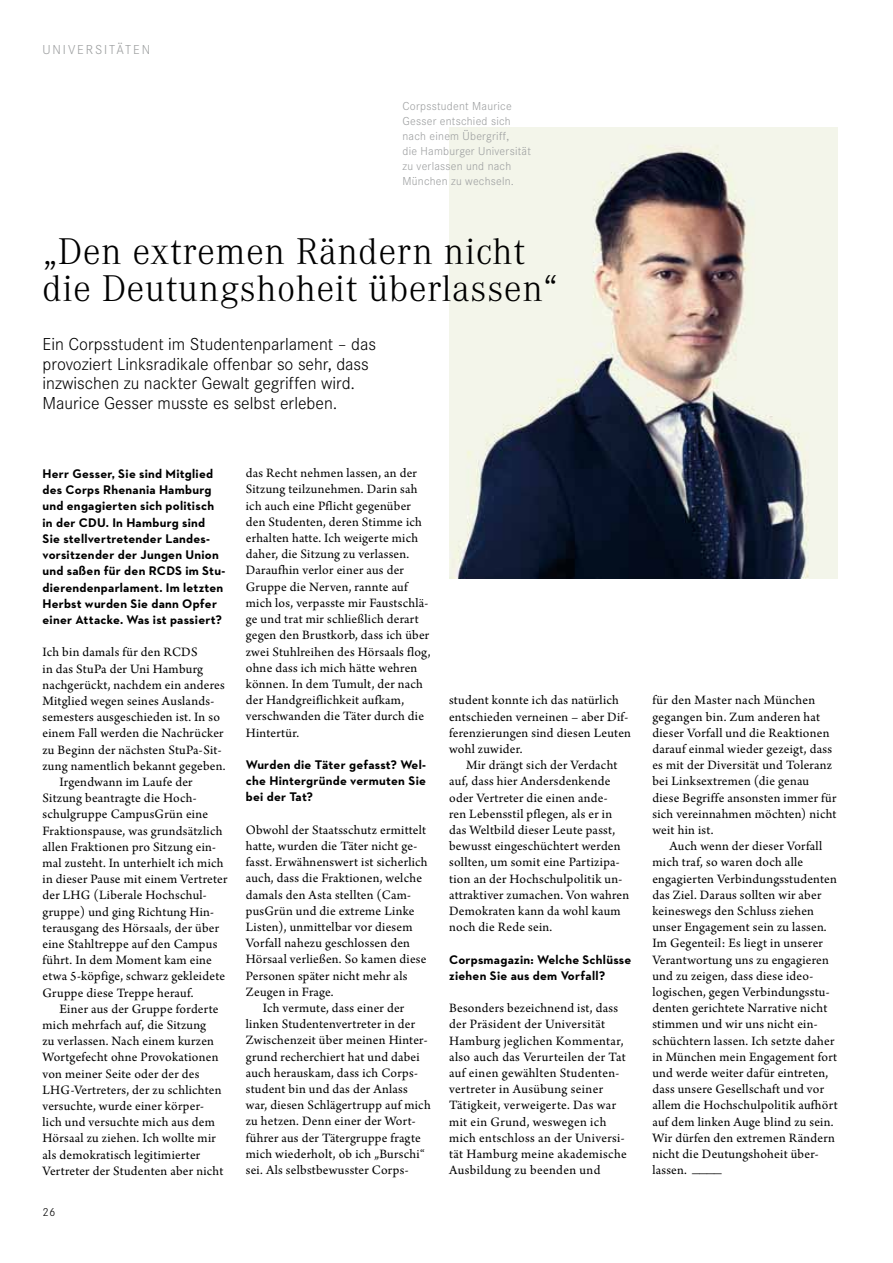
<style>
.page{position:relative;width:893px;height:1263px;background:#fff}
.page>*{position:absolute;margin:0;border:0;box-sizing:border-box;transform-origin:0 0}
.t1{font:300 38.55px/36.9px "Corporate A";letter-spacing:.02em;color:#000}
.t2{font:300 18px/19.5px "Corporate S";color:#000}
.t3{font:13.5px/16.2px "Arno Pro";letter-spacing:.02em;color:#000}
.t4{font:300 13.5px "Corporate S";letter-spacing:.14em;color:#9c9e9f}
.t5{font:700 12.75px/16.2px "Neutraface 2 Text";letter-spacing:.02em;color:#000}
.t6{font:300 12px/15px "Corporate S";letter-spacing:.02em;color:#9c9e9f}
.t7{font:300 12px "Corporate S";color:#000}
</style>
<div class="page">
<img style="left:449px;top:128px;width:389px;height:451px">
<p class="t4" style="left:43px;top:42px;width:109px">UNIVERSITÄTEN</p>
<p class="t6" style="left:402px;top:99px;width:130px">Corpsstudent Maurice<br>Gesser entschied sich nach einem Übergriff,<br>die Hamburger Universität zu verlassen und nach<br>München zu wechseln.</p>
<h1 class="t1" style="left:43px;top:234px;width:517px">„Den extremen Rändern nicht die Deutungshoheit überlassen“</h1>
<h2 class="t2" style="left:43px;top:335px;width:335px">Ein Corpsstudent im Studentenparlament – das provoziert Linksradikale offenbar so sehr, dass inzwischen zu nackter Gewalt gegriffen wird.<br>Maurice Gesser musste es selbst erleben.</h2>
<p class="t5" style="left:43px;top:465px;width:184px">Herr Gesser, Sie sind Mitglied des Corps Rhenania Hamburg und engagierten sich politisch in der CDU. In Hamburg sind<br>Sie stellvertretender Landes&shy;vorsitzender der Jungen Union und saßen für den RCDS im Stu&shy;dierendenparlament. Im letzten<br>Herbst wurden Sie dann Opfer einer Attacke. Was ist passiert?</p>
<p class="t3" style="left:43px;top:645px;width:157px">Ich bin damals für den RCDS</p>
<p class="t3" style="left:43px;top:661px;width:162px">in das StuPa der Uni Hamburg</p>
<p class="t3" style="left:43px;top:677px;width:184px">nachgerückt, nachdem ein anderes</p>
<p class="t3" style="left:43px;top:693px;width:173px">Mitglied wegen seines Auslands-</p>
<p class="t3" style="left:43px;top:710px;width:179px">semesters ausgeschieden ist. In so</p>
<p class="t3" style="left:43px;top:726px;width:183px">einem Fall werden die Nachrücker</p>
<p class="t3" style="left:43px;top:742px;width:181px">zu Beginn der nächsten StuPa-Sit-</p>
<p class="t3" style="left:43px;top:758px;width:184px">zung namentlich bekannt gegeben.</p>
<p class="t3" style="left:60px;top:774px;width:135px">Irgendwann im Laufe der</p>
<p class="t3" style="left:43px;top:791px;width:156px">Sitzung beantragte die Hoch-</p>
<p class="t3" style="left:43px;top:807px;width:167px">schulgruppe CampusGrün eine</p>
<p class="t3" style="left:43px;top:823px;width:181px">Fraktionspause, was grundsätzlich</p>
<p class="t3" style="left:43px;top:839px;width:175px">allen Fraktionen pro Sitzung ein-</p>
<p class="t3" style="left:43px;top:855px;width:183px">mal zusteht. In unterhielt ich mich</p>
<p class="t3" style="left:43px;top:872px;width:186px">in dieser Pause mit einem Vertreter</p>
<p class="t3" style="left:43px;top:888px;width:166px">der LHG (Liberale Hochschul-</p>
<p class="t3" style="left:43px;top:904px;width:173px">gruppe) und ging Richtung Hin-</p>
<p class="t3" style="left:43px;top:920px;width:178px">terausgang des Hörsaals, der über</p>
<p class="t3" style="left:43px;top:936px;width:176px">eine Stahltreppe auf den Campus</p>
<p class="t3" style="left:43px;top:953px;width:171px">führt. In dem Moment kam eine</p>
<p class="t3" style="left:43px;top:969px;width:184px">etwa 5-köpfige, schwarz gekleidete</p>
<p class="t3" style="left:43px;top:985px;width:153px">Gruppe diese Treppe herauf.</p>
<p class="t3" style="left:60px;top:1001px;width:160px">Einer aus der Gruppe forderte</p>
<p class="t3" style="left:43px;top:1017px;width:165px">mich mehrfach auf, die Sitzung</p>
<p class="t3" style="left:43px;top:1034px;width:173px">zu verlassen. Nach einem kurzen</p>
<p class="t3" style="left:43px;top:1050px;width:177px">Wortgefecht ohne Provokationen</p>
<p class="t3" style="left:43px;top:1066px;width:158px">von meiner Seite oder der des</p>
<p class="t3" style="left:43px;top:1082px;width:181px">LHG-Vertreters, der zu schlichten</p>
<p class="t3" style="left:43px;top:1098px;width:163px">versuchte, wurde einer körper-</p>
<p class="t3" style="left:43px;top:1115px;width:174px">lich und versuchte mich aus dem</p>
<p class="t3" style="left:43px;top:1131px;width:175px">Hörsaal zu ziehen. Ich wollte mir</p>
<p class="t3" style="left:43px;top:1147px;width:159px">als demokratisch legitimierter</p>
<p class="t3" style="left:43px;top:1163px;width:182px">Vertreter der Studenten aber nicht</p>
<p class="t7" style="left:43px;top:1205px;width:14px">26</p>
<p class="t3" style="left:246px;top:466px;width:186px">das Recht nehmen lassen, an der<br>Sitzung teilzunehmen. Darin sah ich auch eine Pflicht gegenüber den Studenten, deren Stimme ich erhalten hatte. Ich weigerte mich daher, die Sitzung zu verlassen.<br>Daraufhin verlor einer aus der<br>Gruppe die Nerven, rannte auf mich los, verpasste mir Faustschlä&shy;ge und trat mir schließlich derart gegen den Brustkorb, dass ich über zwei Stuhlreihen des Hörsaals flog, ohne dass ich mich hätte wehren können. In dem Tumult, der nach der Handgreiflichkeit aufkam, verschwanden die Täter durch die<br>Hintertür.</p>
<p class="t5" style="left:246px;top:756px;width:182px;text-align:justify">Wurden die Täter gefasst? Wel&shy;che Hintergründe vermuten Sie bei der Tat?</p>
<p class="t3" style="left:246px;top:822px;width:182px">Obwohl der Staatsschutz ermittelt</p>
<p class="t3" style="left:246px;top:838px;width:173px">hatte, wurden die Täter nicht ge-</p>
<p class="t3" style="left:246px;top:855px;width:183px">fasst. Erwähnenswert ist sicherlich</p>
<p class="t3" style="left:246px;top:871px;width:178px">auch, dass die Fraktionen, welche</p>
<p class="t3" style="left:246px;top:887px;width:167px">damals den Asta stellten (Cam-</p>
<p class="t3" style="left:246px;top:903px;width:170px">pusGrün und die extreme Linke</p>
<p class="t3" style="left:246px;top:919px;width:168px">Listen), unmittelbar vor diesem</p>
<p class="t3" style="left:246px;top:936px;width:166px">Vorfall nahezu geschlossen den</p>
<p class="t3" style="left:246px;top:952px;width:182px">Hörsaal verließen. So kamen diese</p>
<p class="t3" style="left:246px;top:968px;width:163px">Personen später nicht mehr als</p>
<p class="t3" style="left:246px;top:984px;width:89px">Zeugen in Frage.</p>
<p class="t3" style="left:263px;top:1000px;width:143px">Ich vermute, dass einer der</p>
<p class="t3" style="left:246px;top:1017px;width:171px">linken Studentenvertreter in der</p>
<p class="t3" style="left:246px;top:1033px;width:183px">Zwischenzeit über meinen Hinter-</p>
<p class="t3" style="left:246px;top:1049px;width:175px">grund recherchiert hat und dabei</p>
<p class="t3" style="left:246px;top:1065px;width:174px">auch herauskam, dass ich Corps-</p>
<p class="t3" style="left:246px;top:1081px;width:163px">student bin und das der Anlass</p>
<p class="t3" style="left:246px;top:1098px;width:186px">war, diesen Schlägertrupp auf mich</p>
<p class="t3" style="left:246px;top:1114px;width:171px">zu hetzen. Denn einer der Wort-</p>
<p class="t3" style="left:246px;top:1130px;width:176px">führer aus der Tätergruppe fragte</p>
<p class="t3" style="left:246px;top:1146px;width:181px">mich wiederholt, ob ich „Burschi“</p>
<p class="t3" style="left:246px;top:1162px;width:164px">sei. Als selbstbewusster Corps-</p>
<p class="t3" style="left:449px;top:693px;width:183px">student konnte ich das natürlich entschieden verneinen – aber Dif&shy;ferenzierungen sind diesen Leuten wohl zuwider.</p>
<p class="t3" style="left:449px;top:758px;width:182px;text-indent:17px">Mir drängt sich der Verdacht auf, dass hier Andersdenkende oder Vertreter die einen ande-<br>ren Lebensstil pflegen, als er in das Weltbild dieser Leute passt, bewusst eingeschüchtert werden sollten, um somit eine Partizipa&shy;tion an der Hochschulpolitik un&shy;attraktiver zumachen. Von wahren<br>Demokraten kann da wohl kaum noch die Rede sein.</p>
<p class="t5" style="left:449px;top:951px;width:184px">Corpsmagazin: Welche Schlüsse ziehen Sie aus dem Vorfall?</p>
<p class="t3" style="left:449px;top:1001px;width:179px">Besonders bezeichnend ist, dass der Präsident der Universität<br>Hamburg jeglichen Kommentar, also auch das Verurteilen der Tat auf einen gewählten Studenten&shy;vertreter in Ausübung seiner<br>Tätigkeit, verweigerte. Das war mit ein Grund, weswegen ich mich entschloss an der Universi&shy;tät Hamburg meine akademische<br>Ausbildung zu beenden und</p>
<p class="t3" style="left:652px;top:693px;width:186px">für den Master nach München gegangen bin. Zum anderen hat dieser Vorfall und die Reaktionen darauf einmal wieder gezeigt, dass es mit der Diversität und Toleranz bei Linksextremen (die genau diese Begriffe ansonsten immer für sich vereinnahmen möchten) nicht weit hin ist.</p>
<p class="t3" style="left:652px;top:839px;width:187px;text-indent:17px">Auch wenn der dieser Vorfall mich traf, so waren doch alle engagierten Verbindungsstudenten das Ziel. Daraus sollten wir aber keineswegs den Schluss ziehen unser Engagement sein zu lassen.<br>Im Gegenteil: Es liegt in unserer<br>Verantwortung uns zu engagieren und zu zeigen, dass diese ideo&shy;logischen, gegen Verbindungsstu&shy;denten gerichtete Narrative nicht stimmen und wir uns nicht ein&shy;schüchtern lassen. Ich setzte daher in München mein Engagement fort und werde weiter dafür eintreten, dass unsere Gesellschaft und vor allem die Hochschulpolitik aufhört auf dem linken Auge blind zu sein.<br>Wir dürfen den extremen Rändern nicht die Deutungshoheit über&shy;lassen. ____</p>
</div>
